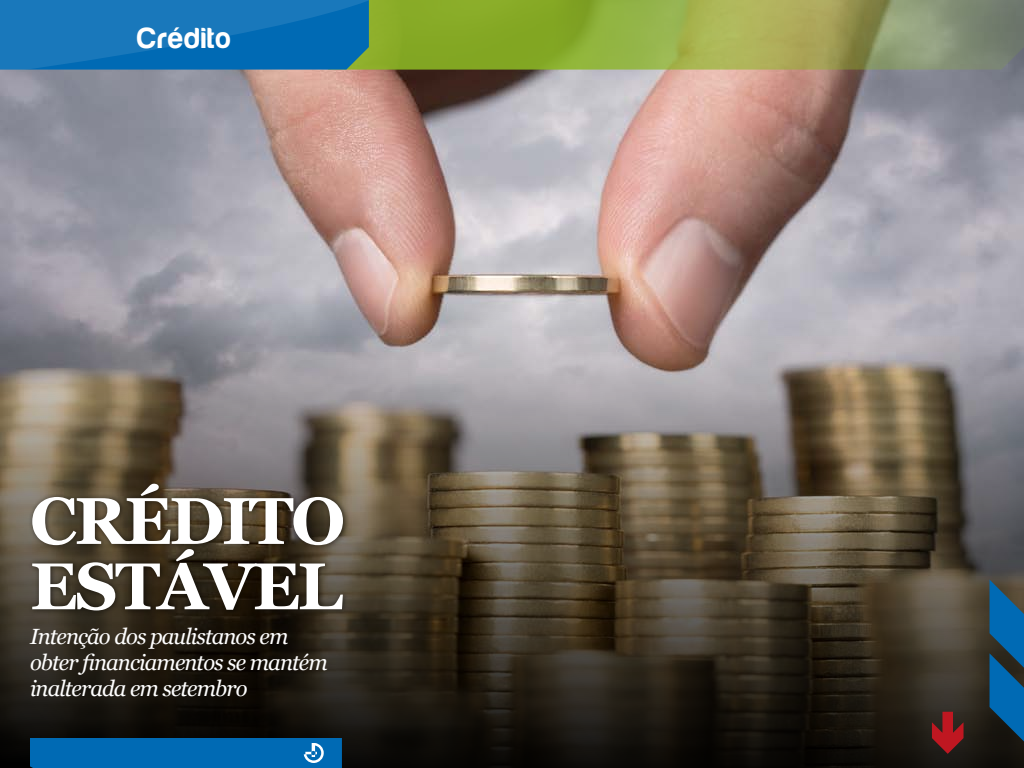
<style>
.page{position:relative;width:1024px;height:768px;background:#fff}
.page>*{position:absolute;margin:0;border:0;box-sizing:border-box;transform-origin:0 0}
.t1{font:700 66px/65.3px "Georgia";letter-spacing:-.04em;color:#fff}
.t2{font:30px "Harabara";letter-spacing:.05em;color:#fff}
.t3{font:italic 22px/26px "Georgia";letter-spacing:-.04em;color:#fff}
</style>
<div class="page">
<img style="left:0;top:70px;width:1024px;height:58px">
<svg style="left:369px;top:0;width:655px;height:70px;background:#90a44a"></svg>
<svg style="left:0;top:0;width:369px;height:70px;background:#1173b6"></svg>
<img style="left:0;top:128px;width:1024px;height:640px">
<div style="left:30px;top:738px;width:312px;height:30px;background:#006ab4"></div>
<svg style="left:932px;top:712px;width:32px;height:42px"></svg>
<svg style="left:990px;top:580px;width:34px;height:161px;background:#115583"></svg>
<div style="left:28px;top:480px;width:321px;height:136px;background:#000;opacity:.6"></div>
<h2 class="t2" style="left:137px;top:22px;width:95px">Crédito</h2>
<h1 class="t1" style="left:30px;top:485px;width:317px">CRÉDITO<br>ESTÁVEL</h1>
<p class="t3" style="left:30px;top:623px;width:299px">Intenção dos paulistanos em obter financiamentos se mantém inalterada em setembro</p>
</div>
